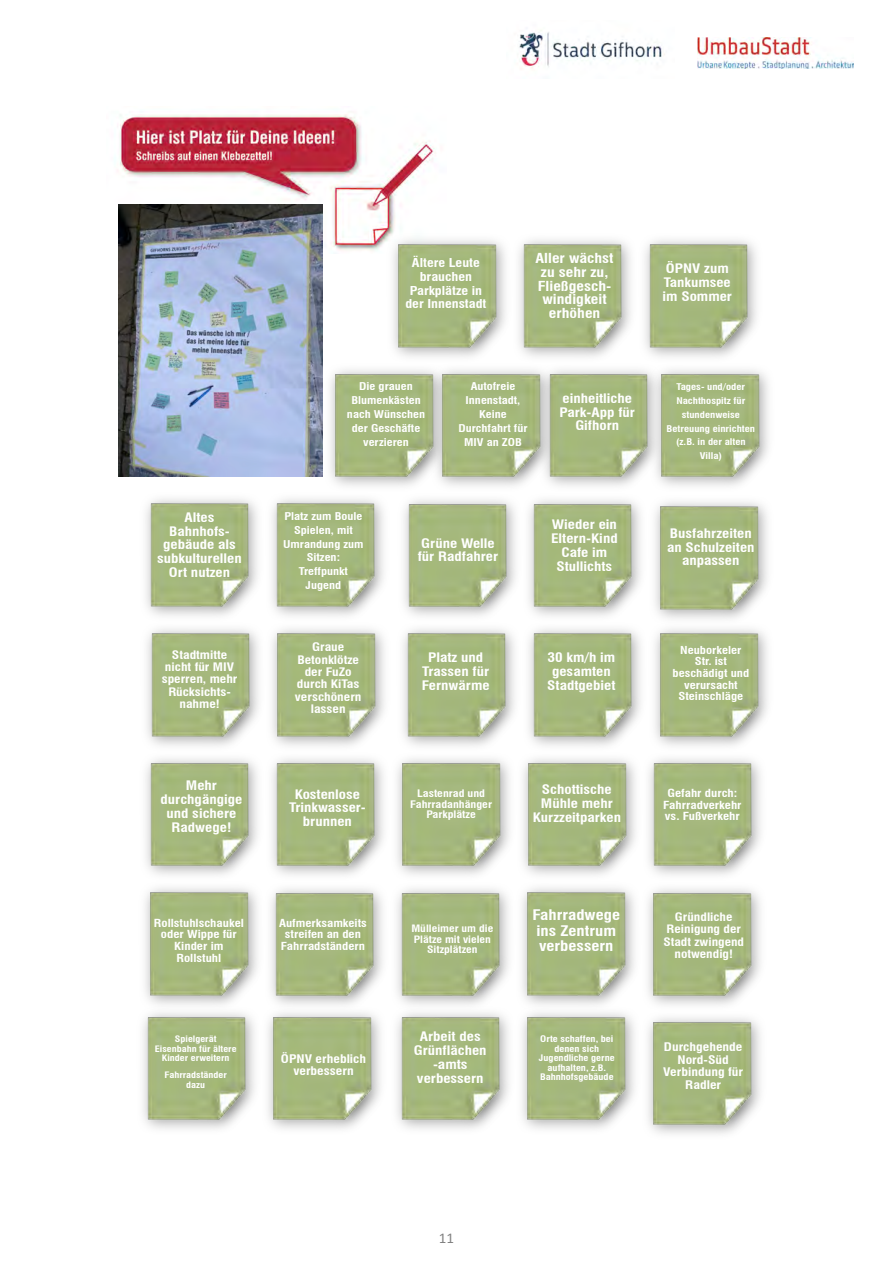
<style>
.page{position:relative;width:893px;height:1263px;background:#fff}
.page>*{position:absolute;margin:0;border:0;box-sizing:border-box;transform-origin:0 0}
.t1{font:15px "Calibri";color:rgb(0 0 0/.5)}
.t2{font:700 condensed 14.25px/15.5px "Swiss 721 BT";color:#fff;scale:1.18 1}
.t3{font:700 condensed 13.5px/13.8px "Swiss 721 BT";color:#fff;text-align:center;scale:1.18 1}
.t4{font:700 condensed 12.75px/13.8px "Swiss 721 BT";color:#fff;text-align:center;scale:1.18 1}
.t5{font:700 condensed 12px/13.8px "Swiss 721 BT";color:#fff;text-align:center;scale:1.18 1}
.t6{font:700 condensed 11.55px/12.3px "Swiss 721 BT";color:#fff;text-align:center;scale:1.18 1}
.t7{font:700 condensed 11.4px/12.3px "Swiss 721 BT";color:#fff;text-align:center;scale:1.18 1}
.t8{font:700 condensed 10.95px/11.7px "Swiss 721 BT";color:#fff;text-align:center;scale:1.18 1}
.t9{font:700 condensed 10.8px/11.6px "Swiss 721 BT";color:#fff;text-align:center;scale:1.18 1}
.t10{font:700 condensed 10.5px/13.8px "Swiss 721 BT";color:#fff;text-align:center;scale:1.18 1}
.t11{font:700 condensed 10.2px/10.9px "Swiss 721 BT";color:#fff;text-align:center;scale:1.18 1}
.t12{font:700 condensed 9.9px/10.8px "Swiss 721 BT";color:#fff;text-align:center;scale:1.18 1}
.t13{font:700 condensed 9px/14px "Swiss 721 BT";color:#fff;text-align:center;scale:1.18 1}
.t14{font:700 condensed 8.85px/9.4px "Swiss 721 BT";color:#fff;text-align:center;scale:1.18 1}
.t15{font:700 condensed 8.7px/9.3px "Swiss 721 BT";color:#fff;text-align:center;scale:1.18 1}
</style>
<div class="page">
<img style="left:145px;top:887px;width:490px;height:118px">
<img style="left:648px;top:758px;width:113px;height:247px">
<img style="left:142px;top:1012px;width:239px;height:117px">
<img style="left:648px;top:1017px;width:113px;height:117px">
<img style="left:396px;top:1012px;width:239px;height:117px">
<img style="left:117px;top:114px;width:319px;height:137px">
<img style="left:386px;top:233px;width:371px;height:124px">
<img style="left:330px;top:369px;width:100px;height:117px">
<img style="left:271px;top:498px;width:114px;height:248px">
<img style="left:145px;top:498px;width:114px;height:377px">
<img style="left:271px;top:758px;width:365px;height:117px">
<img style="left:402px;top:628px;width:366px;height:118px">
<img style="left:556px;top:369px;width:93px;height:117px">
<img style="left:649px;top:369px;width:120px;height:117px">
<img style="left:403px;top:499px;width:113px;height:117px">
<img style="left:528px;top:499px;width:113px;height:117px">
<img style="left:430px;top:369px;width:126px;height:117px">
<img style="left:655px;top:501px;width:113px;height:118px">
<img style="left:118px;top:204px;width:205px;height:273px">
<img style="left:697px;top:38px;width:156px;height:31px">
<img style="left:519px;top:30px;width:146px;height:39px">
<p class="t4" style="left:157px;top:511px;width:73px">Altes<br>Bahnhofs&shy;gebäude als subkulturellen<br>Ort nutzen</p>
<p class="t7" style="left:162px;top:650px;width:66px">Stadtmitte nicht für MIV sperren, mehr<br>Rücksichts&shy;nahme!</p>
<p class="t4" style="left:161px;top:780px;width:71px">Mehr durchgängige und sichere<br>Radwege!</p>
<p class="t8" style="left:154px;top:918px;width:78px">Rollstuhlschaukel oder Wippe für<br>Kinder im<br>Rollstuhl</p>
<p class="t15" style="left:155px;top:1035px;width:71px">Spielgerät<br>Eisenbahn für ältere<br>Kinder erweitern</p>
<p class="t15" style="left:165px;top:1071px;width:54px">Fahrradständer dazu</p>
<p class="t5" style="left:405px;top:257px;width:70px">Ältere Leute brauchen<br>Parkplätze in der Innenstadt</p>
<p class="t3" style="left:536px;top:253px;width:68px">Aller wächst zu sehr zu,<br>Fließgesch&shy;windigkeit erhöhen</p>
<p class="t4" style="left:663px;top:263px;width:60px;text-align:left">ÖPNV zum<br>Tankumsee im Sommer</p>
<p class="t10" style="left:347px;top:381px;width:68px">Die grauen<br>Blumenkästen nach Wünschen der Geschäfte verzieren</p>
<p class="t10" style="left:458px;top:381px;width:60px">Autofreie<br>Innenstadt,<br>Keine<br>Durchfahrt für<br>MIV an ZOB</p>
<p class="t10" style="left:283px;top:510px;width:70px">Platz zum Boule<br>Spielen, mit<br>Umrandung zum<br>Sitzen:<br>Treffpunkt<br>Jugend</p>
<p class="t4" style="left:418px;top:537px;width:70px;text-align:left">Grüne Welle für Radfahrer</p>
<p class="t4" style="left:560px;top:393px;width:65px">einheitliche<br>Park-App für<br>Gifhorn</p>
<p class="t13" style="left:667px;top:381px;width:77px">Tages- und/oder<br>Nachthospitz für stundenweise<br>Betreuung einrichten (z.B. in der alten<br>Villa)</p>
<p class="t4" style="left:551px;top:519px;width:58px">Wieder ein<br>Eltern-Kind<br>Cafe im<br>Stullichts</p>
<p class="t4" style="left:667px;top:528px;width:76px">Busfahrzeiten an Schulzeiten anpassen</p>
<p class="t6" style="left:295px;top:642px;width:58px">Graue<br>Betonklötze der FuZo durch KiTas verschönern lassen</p>
<p class="t4" style="left:289px;top:788px;width:66px">Kostenlose<br>Trinkwasser&shy;brunnen</p>
<p class="t9" style="left:279px;top:918px;width:76px">Aufmerksamkeits streifen an den<br>Fahrradständern</p>
<p class="t6" style="left:281px;top:1053px;width:74px">ÖPNV erheblich verbessern</p>
<p class="t4" style="left:422px;top:652px;width:59px">Platz und<br>Trassen für<br>Fernwärme</p>
<p class="t4" style="left:547px;top:652px;width:59px">30 km/h im gesamten<br>Stadtgebiet</p>
<p class="t11" style="left:410px;top:788px;width:71px">Lastenrad und<br>Fahrradanhänger<br>Parkplätze</p>
<p class="t4" style="left:533px;top:784px;width:76px">Schottische<br>Mühle mehr<br>Kurzzeitparken</p>
<p class="t12" style="left:411px;top:924px;width:71px">Mülleimer um die<br>Plätze mit vielen<br>Sitzplätzen</p>
<p class="t4" style="left:414px;top:1031px;width:63px">Arbeit des<br>Grünflächen -amts verbessern</p>
<p class="t2" style="left:532px;top:909px;width:76px">Fahrradwege ins Zentrum verbessern</p>
<p class="t14" style="left:539px;top:1035px;width:66px">Orte schaffen, bei denen sich<br>Jugendliche gerne aufhalten, z.B.<br>Bahnhofsgebäude</p>
<p class="t9" style="left:672px;top:645px;width:66px">Neuborkeler<br>Str. ist beschädigt und verursacht<br>Steinschläge</p>
<p class="t8" style="left:663px;top:788px;width:68px">Gefahr durch:<br>Fahrradverkehr vs. Fußverkehr</p>
<p class="t7" style="left:663px;top:912px;width:70px">Gründliche<br>Reinigung der<br>Stadt zwingend notwendig!</p>
<p class="t6" style="left:663px;top:1042px;width:69px">Durchgehende<br>Nord-Süd<br>Verbindung für<br>Radler</p>
<p class="t1" style="left:439px;top:1232px;width:17px">11</p>
</div>
